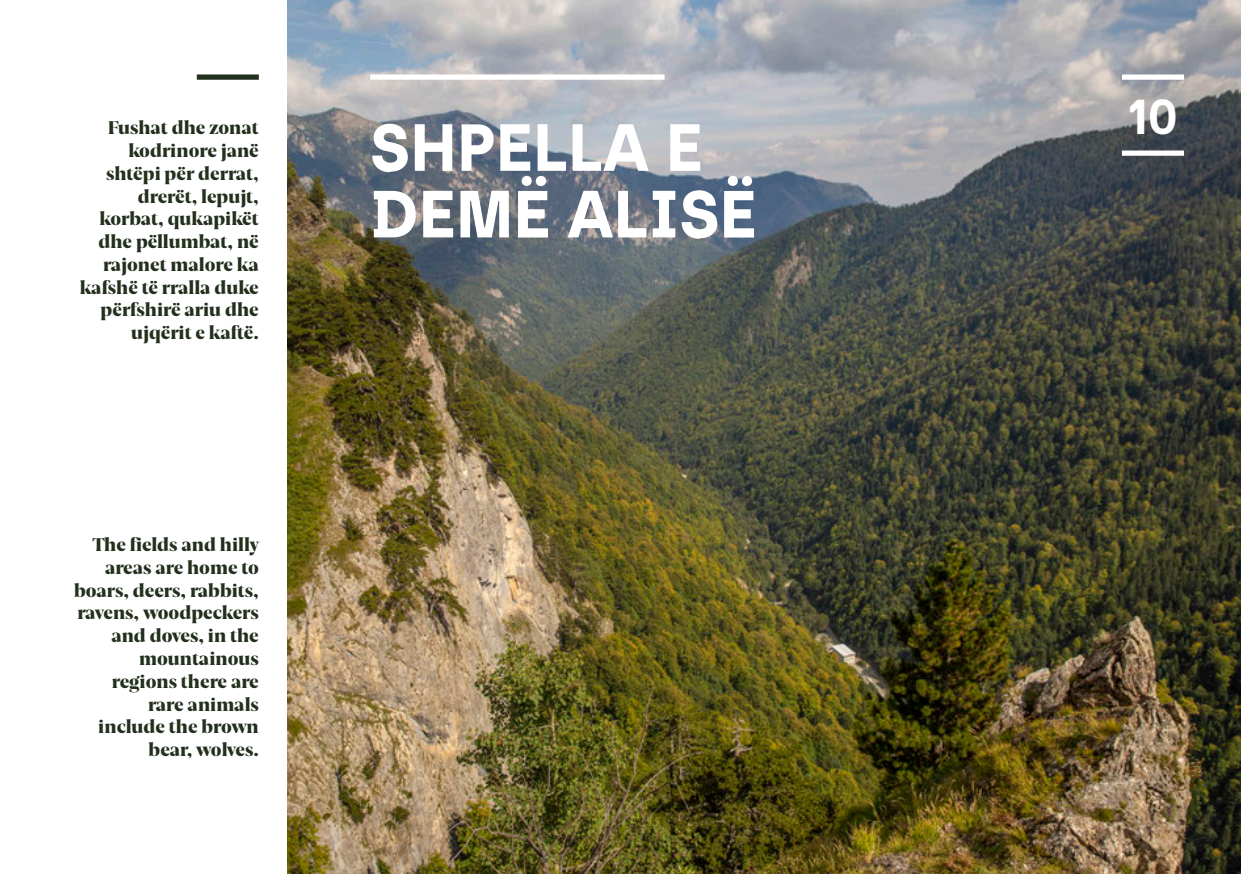
<style>
.page{position:relative;width:1241px;height:874px;background:#fff}
.page>*{position:absolute;margin:0;border:0;box-sizing:border-box;transform-origin:0 0}
.t1{font:700 66.5px "Archia";color:#fff}
.t2{font:700 49px "Replica Pro";color:#fff}
.t3{font:900 17.5px/22.8px "Joane";color:#23301d;text-align:right}
</style>
<div class="page">
<img style="left:287px;top:0;width:954px;height:873px">
<div style="left:1121px;top:74px;width:62px;height:6px;background:#fff"></div>
<div style="left:1121px;top:150px;width:62px;height:6px;background:#fff"></div>
<div style="left:370px;top:74px;width:294px;height:6px;background:#fff"></div>
<div style="left:197px;top:74px;width:62px;height:6px;background:#23301d"></div>
<p class="t3" style="left:80px;top:116px;width:181px">Fushat dhe zonat kodrinore janë shtëpi për derrat, drerët, lepujt, korbat, qukapikët dhe pëllumbat, në rajonet malore ka kafshë të rralla duke përfshirë ariu dhe ujqërit e kaftë.</p>
<p class="t3" style="left:74px;top:532px;width:186px">The fields and hilly areas are home to boars, deers, rabbits, ravens, woodpeckers and doves, in the mountainous</p>
<p class="t3" style="left:112px;top:669px;width:149px">regions there are</p>
<p class="t3" style="left:148px;top:691px;width:112px">rare animals</p>
<p class="t3" style="left:98px;top:714px;width:162px">include the brown bear, wolves.</p>
<p class="t1" style="left:370px;top:106px;width:334px">SHPELLA E</p>
<p class="t1" style="left:370px;top:173px;width:388px">DEMË ALISË</p>
<p class="t2" style="left:1127px;top:90px;width:51px">10</p>
</div>
